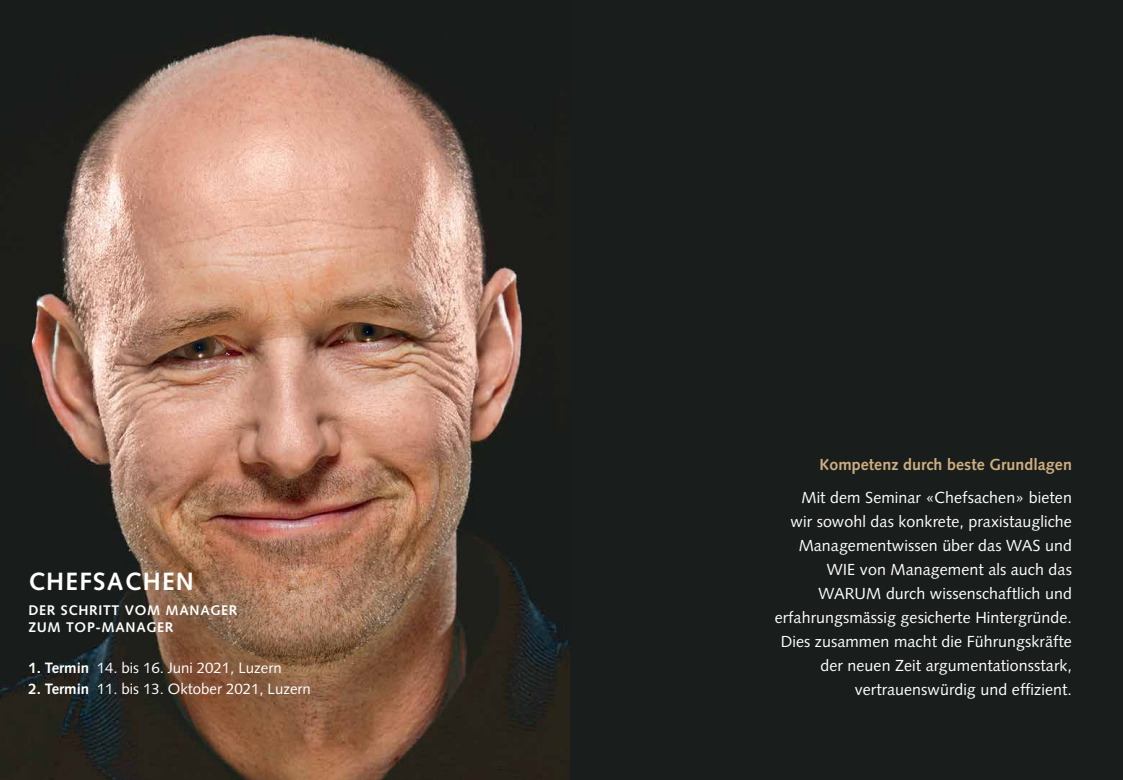
<style>
.page{position:relative;width:1123px;height:780px;background:#fff}
.page>*{position:absolute;margin:0;border:0;box-sizing:border-box;transform-origin:0 0}
.t1{font:700 25px "Syntax LT Std";letter-spacing:.05em;color:#fff}
.t2{font:16px/24px "Syntax LT Std";letter-spacing:.005em;color:#fff;text-align:right}
.t3{font:700 16px "Syntax LT Std";letter-spacing:.005em;color:#cfae80}
.t4{font:15px "Syntax LT Std";color:#fff}
.t5{font:700 14px/17px "Syntax LT Std";letter-spacing:.05em;color:#fff}
.s1{font-weight:700}
</style>
<div class="page">
<img style="left:0;top:0;width:570px;height:780px">
<div style="left:570px;top:0;width:553px;height:780px;background:#191d1b"></div>
<h1 class="t1" style="left:28px;top:567px;width:167px">CHEFSACHEN</h1>
<p class="t5" style="left:28px;top:602px;width:211px">DER SCHRITT VOM MANAGER<br>ZUM TOP-MANAGER</p>
<p class="t4" style="left:28px;top:658px;width:255px"><span class="s1">1. Termin</span> 14. bis 16. Juni 2021, Luzern</p>
<p class="t4" style="left:28px;top:679px;width:284px"><span class="s1">2. Termin</span> 11. bis 13. Oktober 2021, Luzern</p>
<p class="t3" style="left:819px;top:455px;width:254px">Kompetenz durch beste Grundlagen</p>
<p class="t2" style="left:774px;top:485px;width:299px">Mit dem Seminar «Chefsachen» bieten<br>wir sowohl das konkrete, praxistaugliche Managementwissen über das WAS und WIE von Management als auch das WARUM durch wissenschaftlich und erfahrungsmässig gesicherte Hintergründe.<br>Dies zusammen macht die Führungskräfte der neuen Zeit argumentationsstark, vertrauenswürdig und effizient.</p>
</div>
